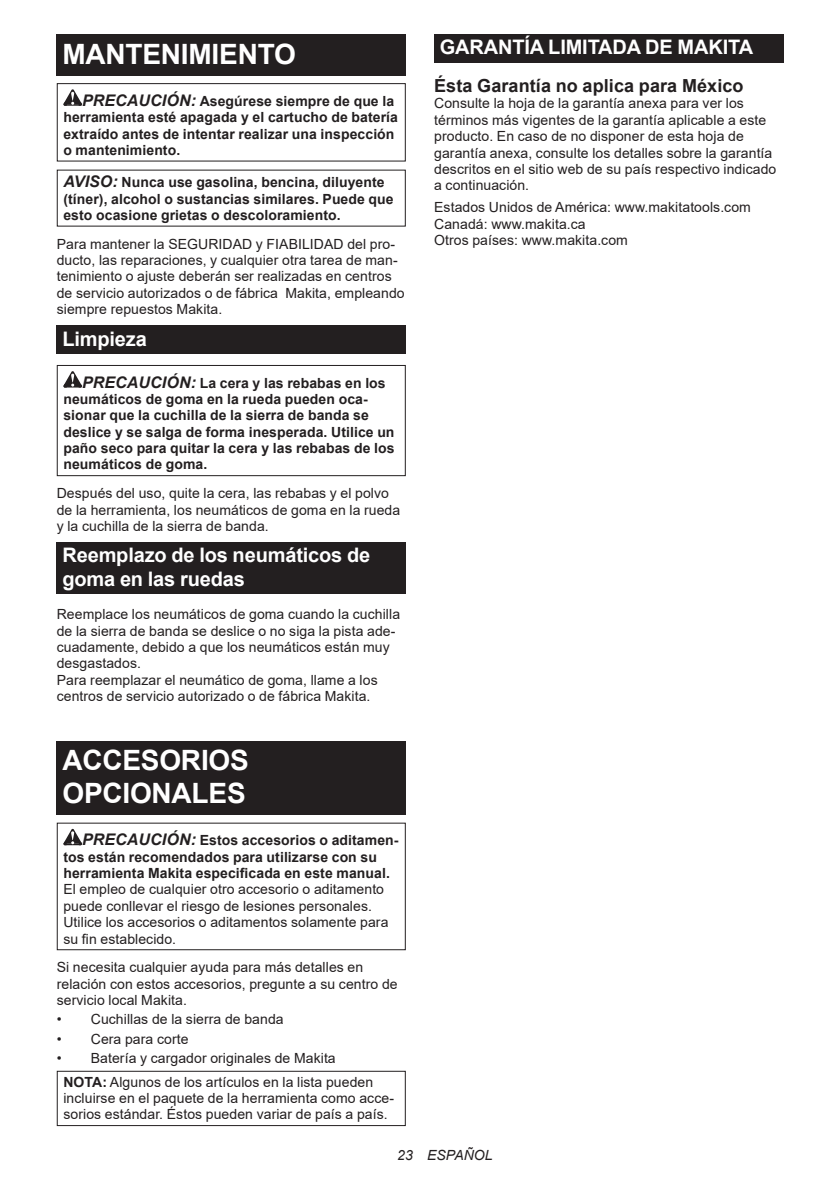
<style>
.page{position:relative;width:840px;height:1191px;background:#fff}
.page>*{position:absolute;margin:0;border:0;box-sizing:border-box;transform-origin:0 0}
.t1{font:700 28px/32.8px "Arial";letter-spacing:-.01em;color:#fff}
.t2{font:700 20px/23.4px "Arial";letter-spacing:-.01em;color:#fff}
.t3{font:700 18px "Arial";letter-spacing:.005em;color:#231f20}
.t4{font:14px/16.4px "Arial";letter-spacing:.005em;color:#231f20}
.t5{font:700 14px/16.4px "Arial";letter-spacing:.005em;color:#231f20}
.t6{font:italic 14px "Arial";letter-spacing:.005em;color:#231f20}
.s1{font-style:italic;font-size:16px}
.s2{font-weight:700}
</style>
<div class="page">
<div style="left:57px;top:34px;width:348px;height:41px;background:#231f20"></div>
<svg style="left:63px;top:89px;width:19px;height:17px"></svg>
<div style="left:57px;top:83px;width:348px;height:79px;border:1px solid #231f20"></div>
<div style="left:57px;top:325px;width:348px;height:29px;background:#231f20"></div>
<svg style="left:63px;top:371px;width:19px;height:16px"></svg>
<div style="left:57px;top:365px;width:348px;height:111px;border:1px solid #231f20"></div>
<div style="left:57px;top:542px;width:348px;height:52px;background:#231f20"></div>
<div style="left:57px;top:741px;width:348px;height:73px;background:#231f20"></div>
<svg style="left:63px;top:829px;width:19px;height:16px"></svg>
<div style="left:57px;top:822px;width:348px;height:128px;border:1px solid #231f20"></div>
<div style="left:57px;top:1070px;width:348px;height:56px;border:1px solid #231f20"></div>
<div style="left:434px;top:34px;width:348px;height:29px;background:#231f20"></div>
<h1 class="t1" style="left:62px;top:38px;width:235px">MANTENIMIENTO</h1>
<p class="t5" style="left:63px;top:93px;width:336px;text-indent:19px"><span class="s1">PRECAUCIÓN:</span> Asegúrese siempre de que la herramienta esté apagada y el cartucho de batería extraído antes de intentar realizar una inspección o mantenimiento.</p>
<p class="t5" style="left:63px;top:174px;width:331px"><span class="s1">AVISO:</span> Nunca use gasolina, bencina, diluyente (tíner), alcohol o sustancias similares. Puede que esto ocasione grietas o descoloramiento.</p>
<p class="t4" style="left:57px;top:235px;width:349px">Para mantener la SEGURIDAD y FIABILIDAD del pro&shy;ducto, las reparaciones, y cualquier otra tarea de man&shy;tenimiento o ajuste deberán ser realizadas en centros de servicio autorizados o de fábrica Makita, empleando siempre repuestos Makita.</p>
<h2 class="t2" style="left:62px;top:327px;width:86px">Limpieza</h2>
<p class="t5" style="left:63px;top:374px;width:332px;text-indent:19px"><span class="s1">PRECAUCIÓN:</span> La cera y las rebabas en los neumáticos de goma en la rueda pueden oca&shy;sionar que la cuchilla de la sierra de banda se deslice y se salga de forma inesperada. Utilice un paño seco para quitar la cera y las rebabas de los neumáticos de goma.</p>
<p class="t4" style="left:57px;top:485px;width:345px">Después del uso, quite la cera, las rebabas y el polvo de la herramienta, los neumáticos de goma en la rueda y la cuchilla de la sierra de banda.</p>
<h2 class="t2" style="left:62px;top:544px;width:309px">Reemplazo de los neumáticos de goma en las ruedas</h2>
<p class="t4" style="left:57px;top:606px;width:345px">Reemplace los neumáticos de goma cuando la cuchilla de la sierra de banda se deslice o no siga la pista ade&shy;cuadamente, debido a que los neumáticos están muy desgastados.<br>Para reemplazar el neumático de goma, llame a los centros de servicio autorizado o de fábrica Makita.</p>
<h1 class="t1" style="left:62px;top:744px;width:188px">ACCESORIOS<br>OPCIONALES</h1>
<p class="t5" style="left:63px;top:832px;width:336px;text-indent:19px"><span class="s1">PRECAUCIÓN:</span> Estos accesorios o aditamen&shy;tos están recomendados para utilizarse con su herramienta Makita especificada en este manual.</p>
<p class="t4" style="left:63px;top:881px;width:326px">El empleo de cualquier otro accesorio o aditamento puede conllevar el riesgo de lesiones personales.<br>Utilice los accesorios o aditamentos solamente para su fin establecido.</p>
<p class="t4" style="left:57px;top:959px;width:342px">Si necesita cualquier ayuda para más detalles en relación con estos accesorios, pregunte a su centro de servicio local Makita.</p>
<p class="t4" style="left:57px;top:1011px;width:228px">• Cuchillas de la sierra de banda</p>
<p class="t4" style="left:57px;top:1030px;width:133px">• Cera para corte</p>
<p class="t4" style="left:63px;top:1045px;width:311px;line-height:23.8px;text-indent:-7px">• Batería y cargador originales de Makita<br><span class="s2">NOTA:</span> Algunos de los artículos en la lista pueden</p>
<p class="t4" style="left:63px;top:1089px;width:332px">incluirse en el paquete de la herramienta como acce&shy;sorios estándar. Éstos pueden variar de país a país.</p>
<h2 class="t2" style="left:439px;top:36px;width:314px">GARANTÍA LIMITADA DE MAKITA</h2>
<p class="t3" style="left:434px;top:73px;width:311px">Ésta Garantía no aplica para México</p>
<p class="t4" style="left:434px;top:95px;width:343px">Consulte la hoja de la garantía anexa para ver los términos más vigentes de la garantía aplicable a este producto. En caso de no disponer de esta hoja de garantía anexa, consulte los detalles sobre la garantía descritos en el sitio web de su país respectivo indicado a continuación.</p>
<p class="t4" style="left:434px;top:199px;width:318px">Estados Unidos de América: www.makitatools.com<br>Canadá: www.makita.ca<br>Otros países: www.makita.com</p>
<p class="t6" style="left:397px;top:1146px;width:97px">23 ESPAÑOL</p>
</div>
